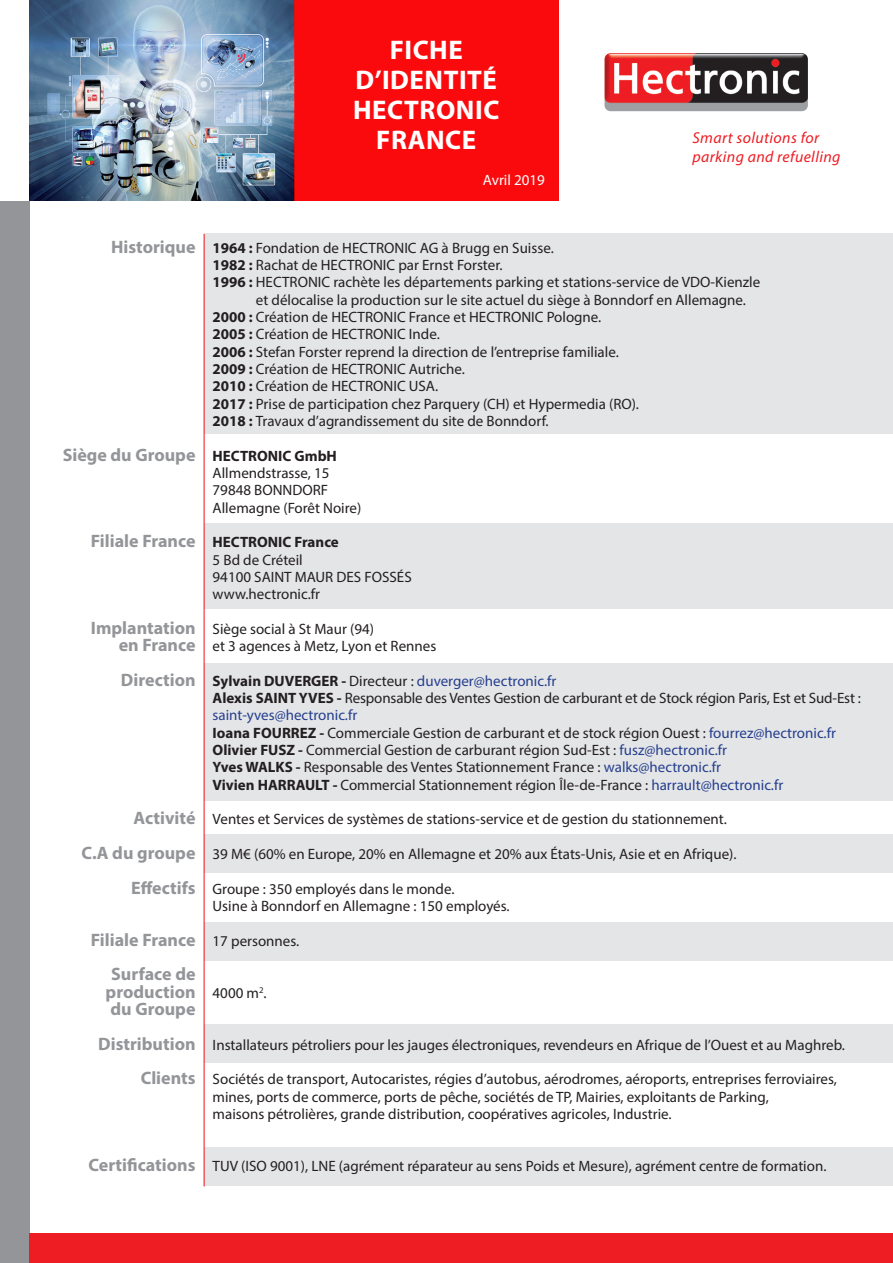
<style>
.page{position:relative;width:893px;height:1263px;background:#fff}
.page>*{position:absolute;margin:0;border:0;box-sizing:border-box;transform-origin:0 0}
.t1{font:700 27px/30px "Myriad Pro";letter-spacing:.02em;color:#fff;text-align:center}
.t2{font:700 18px/34.7px "Myriad Pro";color:#939598;text-align:right}
.t3{font:italic 15.75px/18.9px "Myriad Pro";letter-spacing:.025em;color:#ee1d23}
.t4{font:15px/17.2px "Myriad Pro";color:#231f20}
.t5{font:700 15px "Myriad Pro";color:#231f20}
.t6{font:15px "Myriad Pro";color:#fff}
.s1{font-weight:700}
.s2{color:#253f8e}
</style>
<div class="page">
<div style="left:204px;top:234px;width:689px;height:200px;background:#e4e5e7"></div>
<div style="left:204px;top:523px;width:689px;height:86px;background:#e4e5e7"></div>
<div style="left:204px;top:663px;width:689px;height:138px;background:#e4e5e7"></div>
<div style="left:204px;top:834px;width:689px;height:39px;background:#e4e5e7"></div>
<div style="left:204px;top:922px;width:689px;height:39px;background:#e4e5e7"></div>
<div style="left:204px;top:1024px;width:689px;height:39px;background:#e4e5e7"></div>
<div style="left:204px;top:1147px;width:689px;height:39px;background:#e4e5e7"></div>
<img style="left:30px;top:0;width:264px;height:200px">
<img style="left:604px;top:53px;width:204px;height:58px">
<div style="left:294px;top:0;width:264px;height:200px;background:#fa0a0d"></div>
<div style="left:0;top:201px;width:30px;height:1061px;background:#939598"></div>
<div style="left:30px;top:1233px;width:863px;height:30px;background:#ee1d23"></div>
<hr style="left:204px;top:234px;width:1px;height:952px;background:#ee1d23">
<h1 class="t1" style="left:353px;top:34px;width:148px">FICHE<br>D’IDENTITÉ<br>HECTRONIC<br>FRANCE</h1>
<p class="t6" style="left:483px;top:171px;width:64px">Avril 2019</p>
<p class="t3" style="left:692px;top:128px;width:149px">Smart solutions for parking and refuelling</p>
<p class="t2" style="left:111px;top:229px;width:86px">Historique</p>
<p class="t2" style="left:63px;top:437px;width:134px">Siège du Groupe</p>
<p class="t2" style="left:91px;top:523px;width:106px">Filiale France</p>
<p class="t2" style="left:91px;top:618px;width:106px;line-height:17.2px">Implantation en France</p>
<p class="t2" style="left:121px;top:662px;width:76px">Direction</p>
<p class="t2" style="left:81px;top:800px;width:116px">Activité<br>C.A du groupe<br>Effectifs</p>
<p class="t2" style="left:91px;top:922px;width:106px">Filiale France<br>Surface de</p>
<p class="t2" style="left:106px;top:982px;width:91px;line-height:17.2px;text-align:left">production du Groupe</p>
<p class="t2" style="left:98px;top:1026px;width:99px">Distribution<br>Clients</p>
<p class="t2" style="left:89px;top:1147px;width:109px">Certifications</p>
<p class="t4" style="left:213px;top:239px;width:343px"><span class="s1">1964 :</span> Fondation de HECTRONIC AG à Brugg en Suisse.</p>
<p class="t4" style="left:213px;top:256px;width:291px"><span class="s1">1982 :</span> Rachat de HECTRONIC par Ernst Forster.</p>
<p class="t4" style="left:213px;top:273px;width:549px"><span class="s1">1996 :</span> HECTRONIC rachète les départements parking et stations-service de VDO-Kienzle</p>
<p class="t4" style="left:256px;top:291px;width:492px">et délocalise la production sur le site actuel du siège à Bonndorf en Allemagne.</p>
<p class="t4" style="left:213px;top:308px;width:390px"><span class="s1">2000 :</span> Création de HECTRONIC France et HECTRONIC Pologne.</p>
<p class="t4" style="left:213px;top:325px;width:229px"><span class="s1">2005 :</span> Création de HECTRONIC Inde.</p>
<p class="t4" style="left:213px;top:343px;width:408px"><span class="s1">2006 :</span> Stefan Forster reprend la direction de l’entreprise familiale.</p>
<p class="t4" style="left:213px;top:360px;width:254px"><span class="s1">2009 :</span> Création de HECTRONIC Autriche.</p>
<p class="t4" style="left:213px;top:377px;width:227px"><span class="s1">2010 :</span> Création de HECTRONIC USA.</p>
<p class="t4" style="left:213px;top:395px;width:428px"><span class="s1">2017 :</span> Prise de participation chez Parquery (CH) et Hypermedia (RO).</p>
<p class="t4" style="left:213px;top:412px;width:338px"><span class="s1">2018 :</span> Travaux d’agrandissement du site de Bonndorf.</p>
<p class="t5" style="left:213px;top:446px;width:126px">HECTRONIC GmbH</p>
<p class="t4" style="left:213px;top:464px;width:150px">Allmendstrasse, 15<br>79848 BONNDORF<br>Allemagne (Forêt Noire)</p>
<p class="t5" style="left:213px;top:532px;width:128px">HECTRONIC France</p>
<p class="t4" style="left:213px;top:551px;width:201px">5 Bd de Créteil<br>94100 SAINT MAUR DES FOSSÉS www.hectronic.fr</p>
<p class="t4" style="left:213px;top:620px;width:225px">Siège social à St Maur (94)<br>et 3 agences à Metz, Lyon et Rennes</p>
<p class="t4" style="left:213px;top:672px;width:650px"><span class="s1">Sylvain DUVERGER -</span> Directeur : <span class="s2">duverger@hectronic.fr<br></span><span class="s1">Alexis SAINT YVES -</span> Responsable des Ventes Gestion de carburant et de Stock région Paris, Est et Sud-Est : <span class="s2">saint-yves@hectronic.fr<br></span><span class="s1">Ioana FOURREZ -</span> Commerciale Gestion de carburant et de stock région Ouest : <span class="s2">fourrez@hectronic.fr </span><span class="s1">Olivier FUSZ -</span> Commercial Gestion de carburant région Sud-Est : <span class="s2">fusz@hectronic.fr<br></span><span class="s1">Yves WALKS -</span> Responsable des Ventes Stationnement France : <span class="s2">walks@hectronic.fr<br></span><span class="s1">Vivien HARRAULT -</span> Commercial Stationnement région Île-de-France : <span class="s2">harrault@hectronic.fr</span></p>
<p class="t4" style="left:213px;top:810px;width:516px">Ventes et Services de systèmes de stations-service et de gestion du stationnement.</p>
<p class="t4" style="left:213px;top:845px;width:525px">39 M€ (60% en Europe, 20% en Allemagne et 20% aux États-Unis, Asie et en Afrique).</p>
<p class="t4" style="left:213px;top:880px;width:299px">Groupe : 350 employés dans le monde.<br>Usine à Bonndorf en Allemagne : 150 employés.</p>
<p class="t4" style="left:213px;top:932px;width:88px">17 personnes.</p>
<p class="t4" style="left:213px;top:984px;width:56px">4000 m<sup>2</sup>.</p>
<p class="t4" style="left:213px;top:1036px;width:634px">Installateurs pétroliers pour les jauges électroniques, revendeurs en Afrique de l’Ouest et au Maghreb.</p>
<p class="t4" style="left:213px;top:1070px;width:626px">Sociétés de transport, Autocaristes, régies d’autobus, aérodromes, aéroports, entreprises ferroviaires, mines, ports de commerce, ports de pêche, sociétés de TP, Mairies, exploitants de Parking,<br>maisons pétrolières, grande distribution, coopératives agricoles, Industrie.</p>
<p class="t4" style="left:213px;top:1157px;width:615px">TUV (ISO 9001), LNE (agrément réparateur au sens Poids et Mesure), agrément centre de formation.</p>
</div>
